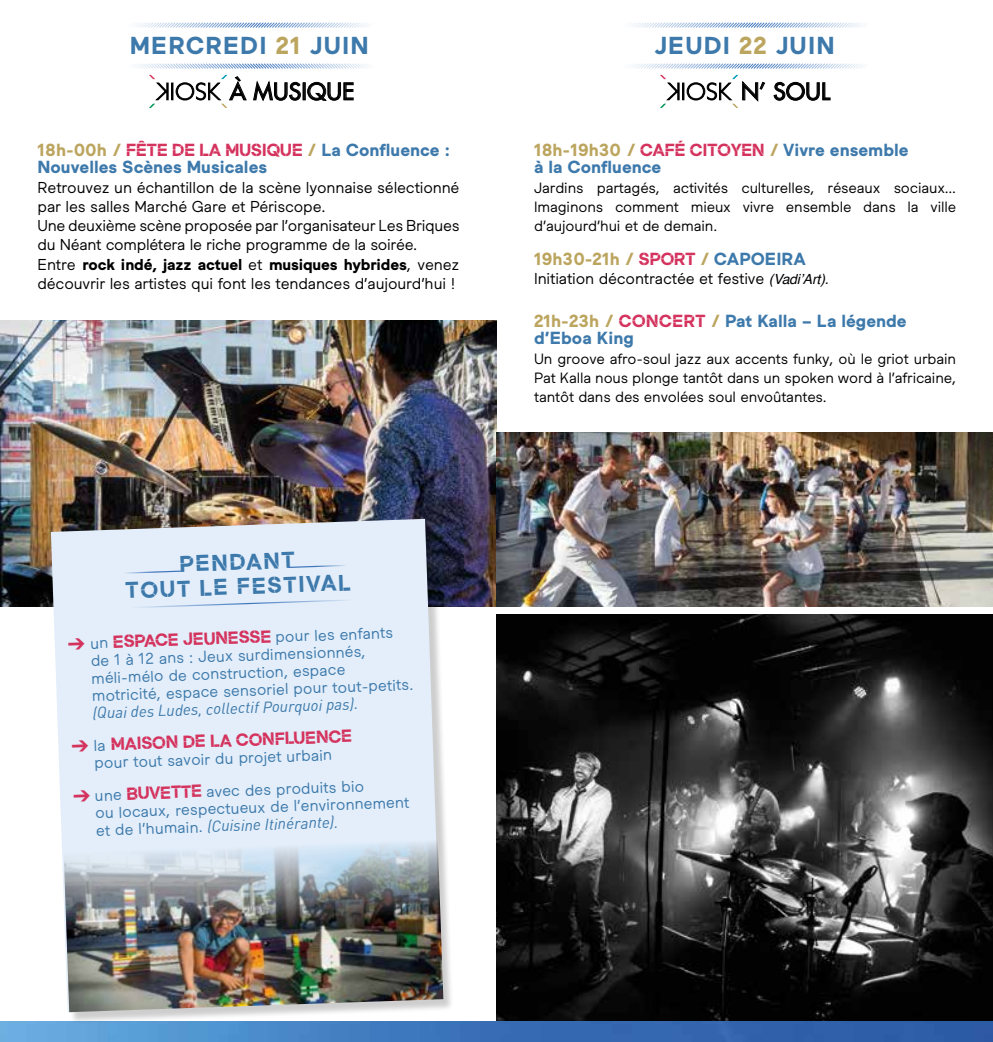
<style>
.page{position:relative;width:993px;height:1042px;background:#fff}
.page>*{position:absolute;margin:0;border:0;box-sizing:border-box;transform-origin:0 0}
.t1{font:700 24.5px "Maax Raw LC";letter-spacing:.05em;color:#3d79ab}
.t2{font:700 22.75px/24.5px "Maax Raw LC Stencil";color:#3d79ab;text-align:center}
.t3{font:22.75px "Futura";letter-spacing:.02em;color:#000}
.t4{font:700 17.5px/17.5px "Maax Raw LC";color:#3d79ab}
.t5{font:700 17.5px "Maax Raw LC Stencil";letter-spacing:-.03em;color:#d4335e}
.t6{font:700 17.5px "Maax Raw LC";color:#bca55f}
.t7{font:15.75px/19.2px "Maax Raw LC";letter-spacing:-.01em;color:#000}
.t8{font:15.75px/17.5px "Maax Raw LC";color:#3d79ab}
.t9{font:italic 15.75px "DIN";color:#3d79ab}
.t10{font:14.88px/19.2px "Maax Raw LC";letter-spacing:-.01em;color:#000;text-align:justify}
.s1{color:#bca55f}
.s2{font-family:"Maax Raw LC";color:#bca55f}
.s3{font-family:"Maax Raw LC";color:#3d79ab}
.s4{font-weight:700}
.s5{color:#d4335e}
.s6{font-family:"Maax Raw LC Stencil";font-weight:700;font-size:17.5px;color:#d4335e}
.s7{font-family:"Maax Raw LC";font-weight:400;font-size:15.75px;color:#3d79ab}
.s8{font-family:"Maax Raw LC";font-style:normal}
.s9{font-family:"Maax Raw LC Stencil";color:#d4335e}
.s10{color:#3d79ab}
.s11{font-family:"Helvetica";font-style:italic;font-size:14px}
</style>
<div class="page">
<img style="left:0;top:320px;width:496px;height:286px">
<img style="left:496px;top:614px;width:496px;height:407px">
<img style="left:496px;top:433px;width:496px;height:173px">
<img style="left:0;top:1021px;width:992px;height:21px">
<svg style="left:135px;top:22px;width:233px;height:6px"></svg>
<svg style="left:631px;top:22px;width:233px;height:6px"></svg>
<svg style="left:134px;top:63px;width:234px;height:45px"></svg>
<svg style="left:631px;top:63px;width:233px;height:45px"></svg>
<div style="left:52px;top:520px;width:402px;height:504px;background:#000;opacity:.2"></div>
<svg style="left:51px;top:519px;width:390px;height:493px;background:#dee8f3"></svg>
<svg style="left:120px;top:570px;width:62px;height:4px"></svg>
<svg style="left:286px;top:564px;width:63px;height:5px"></svg>
<svg style="left:126px;top:599px;width:227px;height:10px;background:#d9e6f6"></svg>
<img style="left:64px;top:839px;width:379px;height:173px">
<h1 class="t1" style="left:130px;top:32px;width:240px">MERCREDI <span class="s1">21</span> JUIN</h1>
<h1 class="t1" style="left:654px;top:32px;width:181px">JEUDI <span class="s1">22</span> JUIN</h1>
<h2 class="t3" style="left:230px;top:77px;width:126px">À MUSIQUE</h2>
<h2 class="t3" style="left:741px;top:77px;width:90px">N’ SOUL</h2>
<p class="t5" style="left:37px;top:140px;width:414px"><span class="s2">18h-00h /</span> FÊTE DE LA MUSIQUE <span class="s2">/</span> <span class="s3">La Confluence :</span></p>
<p class="t4" style="left:37px;top:158px;width:231px">Nouvelles Scènes Musicales</p>
<p class="t7" style="left:37px;top:177px;width:423px">Retrouvez un échantillon de la scène lyonnaise sélectionné par les salles Marché Gare et Périscope.<br>Une deuxième scène proposée par l’organisateur Les Briques du Néant complétera le riche programme de la soirée.<br>Entre <span class="s4">rock indé, jazz actuel</span> et <span class="s4">musiques hybrides</span>, venez découvrir les artistes qui font les tendances d’aujourd’hui !</p>
<h2 class="t2" style="left:124px;top:554px;width:227px;rotate:-2deg">PENDANT<br>TOUT LE FESTIVAL</h2>
<p class="t8" style="left:90px;top:633px;width:323px;text-indent:-22px;rotate:-2deg"><span class="s5">➔</span> un <span class="s6">ESPACE JEUNESSE</span> pour les enfants de 1 à 12 ans : Jeux surdimensionnés, méli-mélo de construction, espace motricité, espace sensoriel pour tout-petits.</p>
<p class="t9" style="left:92px;top:703px;width:267px;rotate:-2deg">(Quai des Ludes, collectif Pourquoi pas).</p>
<p class="t5" style="left:71px;top:736px;width:282px;rotate:-2deg">➔ <span class="s7">la</span> MAISON DE LA CONFLUENCE</p>
<p class="t8" style="left:94px;top:753px;width:239px;rotate:-2deg">pour tout savoir du projet urbain</p>
<p class="t8" style="left:94px;top:786px;width:316px;text-indent:-21px;rotate:-2deg"><span class="s5">➔</span> une <span class="s6">BUVETTE</span> avec des produits bio<br>ou locaux, respectueux de l’environnement</p>
<p class="t9" style="left:96px;top:820px;width:244px;rotate:-2deg"><span class="s8">et de l’humain.</span> (Cuisine Itinérante).</p>
<p class="t4" style="left:534px;top:141px;width:376px"><span class="s1">18h-19h30 /</span> <span class="s9">CAFÉ CITOYEN</span> <span class="s1">/</span> Vivre ensemble à la Confluence</p>
<p class="t10" style="left:534px;top:177px;width:423px">Jardins partagés, activités culturelles, réseaux sociaux...<br>Imaginons comment mieux vivre ensemble dans la ville d’aujourd’hui et de demain.</p>
<p class="t6" style="left:534px;top:250px;width:273px">19h30-21h / <span class="s9">SPORT</span> / <span class="s10">CAPOEIRA</span></p>
<p class="t7" style="left:534px;top:269px;width:296px">Initiation décontractée et festive <span class="s11">(Vadi’Art).</span></p>
<p class="t4" style="left:534px;top:312px;width:374px"><span class="s1">21h-23h /</span> <span class="s9">CONCERT</span> <span class="s1">/</span> Pat Kalla – La légende d’Eboa King</p>
<p class="t10" style="left:534px;top:348px;width:423px">Un groove afro-soul jazz aux accents funky, où le griot urbain Pat Kalla nous plonge tantôt dans un spoken word à l’africaine, tantôt dans des envolées soul envoûtantes.</p>
</div>
